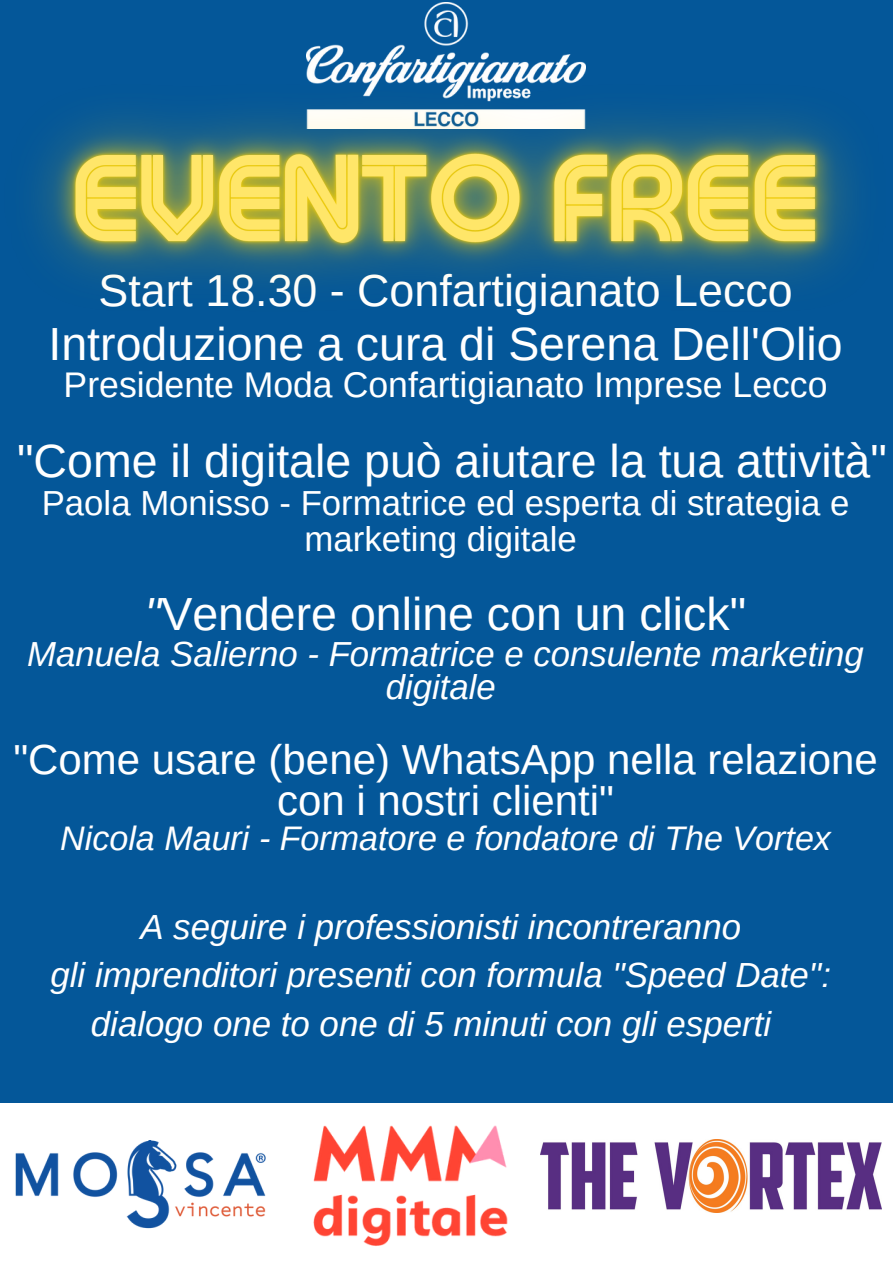
<style>
.page{position:relative;width:893px;height:1264px;background:#fff}
.page>*{position:absolute;margin:0;border:0;box-sizing:border-box;transform-origin:0 0}
.t1{font:46.5px "Arimo";color:#fff}
.t2{font:44.7px "Arimo";color:#fff}
.t3{font:42px/41.5px "Arimo";color:#fff;text-align:center}
.t4{font:35.55px "Arimo";color:#fff}
.t5{font:italic 34.8px/48.3px "Arimo";color:#fff;text-align:center}
.t6{font:34.8px/36px "Arimo";color:#fff;text-align:center}
.t7{font:italic 34.05px "Arimo";color:#fff}
.s1{font-style:italic}
</style>
<div class="page">
<div style="left:0;top:0;width:892px;height:1262px;background:#045799"></div>
<div style="left:0;top:1103px;width:892px;height:159px;background:#fff"></div>
<img style="left:307px;top:1115px;width:205px;height:138px">
<img style="left:540px;top:1139px;width:341px;height:73px">
<img style="left:9px;top:1140px;width:262px;height:88px">
<img style="left:40px;top:6px;width:810px;height:272px">
<img style="left:319px;top:112px;width:252px;height:166px">
<p class="t2" style="left:98px;top:265px;width:695px">Start 18.30 - Confartigianato Lecco</p>
<h1 class="t1" style="left:49px;top:317px;width:795px">Introduzione a cura di Serena Dell'Olio</h1>
<p class="t4" style="left:64px;top:364px;width:765px">Presidente Moda Confartigianato Imprese Lecco</p>
<h1 class="t1" style="left:17px;top:434px;width:871px">"Come il digitale può aiutare la tua attività"</h1>
<p class="t6" style="left:42px;top:485px;width:809px">Paola Monisso - Formatrice ed esperta di strategia e marketing digitale</p>
<h1 class="t1" style="left:145px;top:587px;width:602px"><span class="s1">"</span>Vendere online con un click"</h1>
<p class="t5" style="left:27px;top:636px;width:838px;line-height:33.8px">Manuela Salierno - Formatrice e consulente marketing digitale</p>
<p class="t3" style="left:13px;top:738px;width:865px">"Come usare (bene) WhatsApp nella relazione con i nostri clienti"</p>
<p class="t7" style="left:60px;top:819px;width:772px">Nicola Mauri - Formatore e fondatore di The Vortex</p>
<p class="t5" style="left:50px;top:902px;width:782px">A seguire i professionisti incontreranno<br>gli imprenditori presenti con formula "Speed Date": dialogo one to one di 5 minuti con gli esperti</p>
</div>
